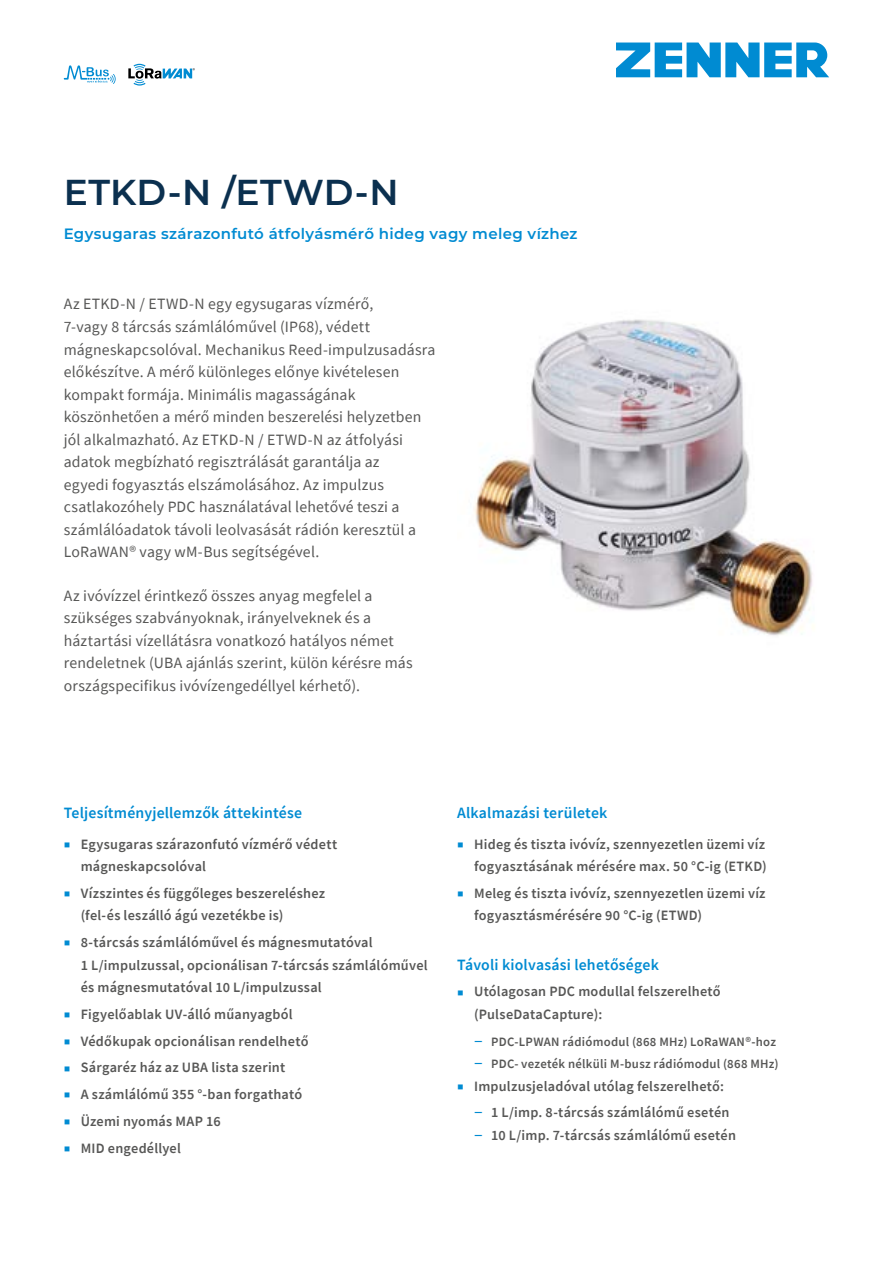
<style>
.page{position:relative;width:893px;height:1263px;background:#fff}
.page>*{position:absolute;margin:0;border:0;box-sizing:border-box;transform-origin:0 0}
.t1{font:600 36px "Montserrat";letter-spacing:.01em;color:#0b304f}
.t2{font:15.75px/22.5px "Source Sans Pro";letter-spacing:.01em;color:#575756}
.t3{font:600 15.75px "Source Sans Pro";letter-spacing:.01em;color:#008bd2}
.t4{font:600 15px "Montserrat";letter-spacing:.02em;color:#008bd2}
.t5{font:600 14.25px/22.5px "Source Sans Pro";letter-spacing:.015em;color:#575756}
.t6{font:600 12.75px "Source Sans Pro";letter-spacing:.02em;color:#575756}
.t7{font:5.25px "Source Sans Pro";color:#000}
.s1{font-weight:400;font-size:6px;color:#008bd2}
.s2{font-weight:400;font-size:18px;color:#008bd2}
</style>
<div class="page">
<svg style="left:616px;top:43px;width:213px;height:34px"></svg>
<img style="left:474px;top:319px;width:340px;height:317px">
<svg style="left:128px;top:64px;width:64px;height:22px"></svg>
<svg style="left:64px;top:65px;width:52px;height:19px"></svg>
<p class="t7" style="left:193px;top:67px;width:4px">®</p>
<h1 class="t1" style="left:64px;top:167px;width:336px">ETKD-N /ETWD-N</h1>
<p class="t4" style="left:64px;top:223px;width:515px">Egysugaras szárazonfutó átfolyásmérő hideg vagy meleg vízhez</p>
<p class="t2" style="left:64px;top:293px;width:373px">Az ETKD-N / ETWD-N egy egysugaras vízmérő,<br>7-vagy 8 tárcsás számlálóművel (IP68), védett mágneskapcsolóval. Mechanikus Reed-impulzusadásra előkészítve. A mérő különleges előnye kivételesen kompakt formája. Minimális magasságának köszönhetően a mérő minden beszerelési helyzetben jól alkalmazható. Az ETKD-N / ETWD-N az átfolyási adatok megbízható regisztrálását garantálja az<br>egyedi fogyasztás elszámolásához. Az impulzus csatlakozóhely PDC használatával lehetővé teszi a számlálóadatok távoli leolvasását rádión keresztül a LoRaWAN® vagy wM-Bus segítségével.</p>
<p class="t2" style="left:64px;top:584px;width:350px">Az ivóvízzel érintkező összes anyag megfelel a szükséges szabványoknak, irányelveknek és a háztartási vízellátásra vonatkozó hatályos német rendeletnek (UBA ajánlás szerint, külön kérésre más országspecifikus ivóvízengedéllyel kérhető).</p>
<p class="t3" style="left:64px;top:802px;width:240px">Teljesítményjellemzők áttekintése</p>
<p class="t5" style="left:81px;top:832px;width:258px;text-indent:-16px"><span class="s1">■</span> Egysugaras szárazonfutó vízmérő védett mágneskapcsolóval</p>
<p class="t5" style="left:81px;top:882px;width:246px;text-indent:-16px"><span class="s1">■</span> Vízszintes és függőleges beszereléshez (fel-és leszálló ágú vezetékbe is)</p>
<p class="t5" style="left:81px;top:931px;width:348px;text-indent:-16px"><span class="s1">■</span> 8-tárcsás számlálóművel és mágnesmutatóval<br>1 L/impulzussal, opcionálisan 7-tárcsás számlálóművel és mágnesmutatóval 10 L/impulzussal</p>
<p class="t5" style="left:65px;top:1003px;width:230px"><span class="s1">■</span> Figyelőablak UV-álló műanyagból</p>
<p class="t5" style="left:65px;top:1029px;width:245px"><span class="s1">■</span> Védőkupak opcionálisan rendelhető</p>
<p class="t5" style="left:65px;top:1056px;width:222px"><span class="s1">■</span> Sárgaréz ház az UBA lista szerint</p>
<p class="t5" style="left:65px;top:1083px;width:239px"><span class="s1">■</span> A számlálómű 355 °-ban forgatható</p>
<p class="t5" style="left:65px;top:1110px;width:158px"><span class="s1">■</span> Üzemi nyomás MAP 16</p>
<p class="t5" style="left:65px;top:1136px;width:118px"><span class="s1">■</span> MID engedéllyel</p>
<p class="t3" style="left:457px;top:802px;width:152px">Alkalmazási területek</p>
<p class="t5" style="left:458px;top:832px;width:310px;text-align:right"><span class="s1">■</span> Hideg és tiszta ivóvíz, szennyezetlen üzemi víz fogyasztásának mérésére max. 50 °C-ig (ETKD)</p>
<p class="t5" style="left:474px;top:882px;width:293px;text-indent:-16px"><span class="s1">■</span> Meleg és tiszta ivóvíz, szennyezetlen üzemi víz fogyasztásmérésére 90 °C-ig (ETWD)</p>
<p class="t3" style="left:457px;top:954px;width:203px">Távoli kiolvasási lehetőségek</p>
<p class="t5" style="left:474px;top:980px;width:248px;text-indent:-16px"><span class="s1">■</span> Utólagosan PDC modullal felszerelhető (PulseDataCapture):</p>
<p class="t6" style="left:474px;top:1033px;width:303px"><span class="s2">–</span> PDC-LPWAN rádiómodul (868 MHz) LoRaWAN®-hoz</p>
<p class="t6" style="left:474px;top:1055px;width:306px"><span class="s2">–</span> PDC- vezeték nélküli M-busz rádiómodul (868 MHz)</p>
<p class="t5" style="left:458px;top:1074px;width:268px"><span class="s1">■</span> Impulzusjeladóval utólag felszerelhető:</p>
<p class="t5" style="left:474px;top:1101px;width:257px"><span class="s2">–</span> 1 L/imp. 8-tárcsás számlálómű esetén</p>
<p class="t5" style="left:474px;top:1124px;width:263px"><span class="s2">–</span> 10 L/imp. 7-tárcsás számlálómű esetén</p>
</div>
